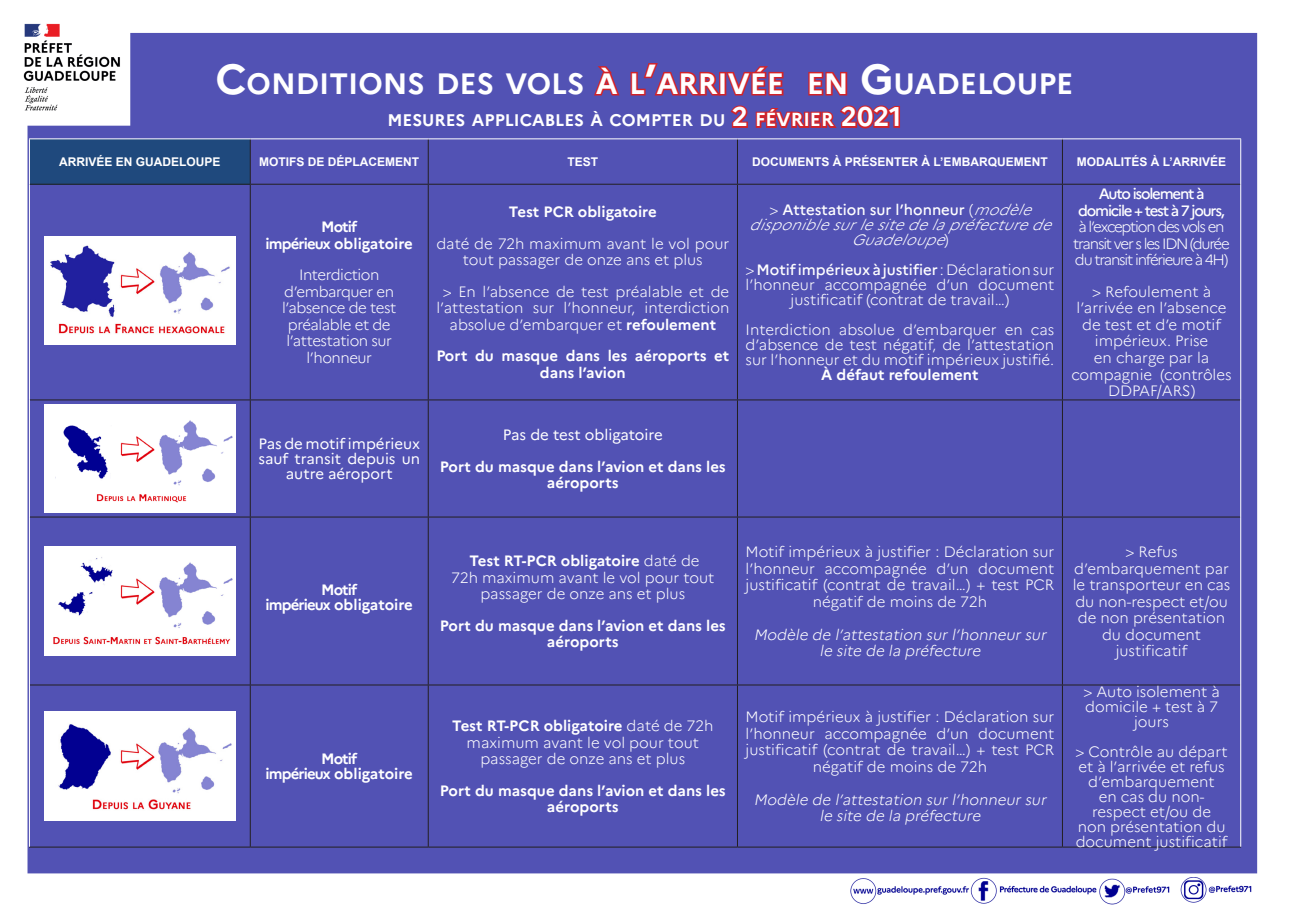
<style>
.page{position:relative;width:1289px;height:919px;background:#fff}
.page>*{position:absolute;margin:0;border:0;box-sizing:border-box;transform-origin:0 0}
.t1{font:700 29.4px "Marianne";color:#fff}
.t2{font:700 16.8px "Marianne";color:#fff}
.t3{font:300 15px/16.5px "Marianne";color:#fff;text-align:center}
.t4{font:italic 300 15px/15px "Marianne";color:#fff;text-align:center}
.t5{font:700 15px/16.5px "Marianne";color:#fff;text-align:center}
.t6{font:300 15px/16.5px "Marianne";letter-spacing:-.08em;color:#fff;text-align:center}
.t7{font:300 15px/16.5px "Marianne";letter-spacing:-.03em;color:#fff;text-align:center}
.t8{font:700 15px/15px "Marianne";letter-spacing:-.055em;color:#fff;text-align:center}
.t9{font:15px/15px "Marianne";color:#fff;text-align:center}
.t10{font:700 12px "Arial";color:#fff}
.s1{font-size:42px}
.s2{font-size:27px}
.s3{font-size:18.9px}
.s4{font-weight:700}
.s5{font-style:normal}
.s6{font-weight:500;font-style:normal}
.s7{font-weight:500}
</style>
<div class="page">
<img style="left:23px;top:23px;width:1235px;height:882px">
<div style="left:29px;top:139px;width:221px;height:45px;background:#1f497d"></div>
<hr style="left:30px;top:184px;width:220px;height:1px;background:#231f20">
<hr style="left:250px;top:184px;width:178px;height:1px;background:#231f20">
<hr style="left:428px;top:184px;width:309px;height:1px;background:#231f20">
<hr style="left:737px;top:184px;width:325px;height:1px;background:#231f20">
<hr style="left:1062px;top:184px;width:178px;height:1px;background:#231f20">
<hr style="left:30px;top:399px;width:220px;height:1px;background:#231f20">
<hr style="left:250px;top:399px;width:178px;height:1px;background:#231f20">
<hr style="left:428px;top:399px;width:309px;height:1px;background:#231f20">
<hr style="left:737px;top:399px;width:325px;height:1px;background:#231f20">
<hr style="left:1062px;top:399px;width:178px;height:1px;background:#231f20">
<hr style="left:30px;top:516px;width:220px;height:1px;background:#231f20">
<hr style="left:250px;top:516px;width:178px;height:1px;background:#231f20">
<hr style="left:428px;top:516px;width:309px;height:1px;background:#231f20">
<hr style="left:737px;top:516px;width:325px;height:1px;background:#231f20">
<hr style="left:1062px;top:516px;width:178px;height:1px;background:#231f20">
<hr style="left:30px;top:684px;width:220px;height:1px;background:#231f20">
<hr style="left:250px;top:684px;width:178px;height:1px;background:#231f20">
<hr style="left:428px;top:684px;width:309px;height:1px;background:#231f20">
<hr style="left:737px;top:684px;width:325px;height:1px;background:#231f20">
<hr style="left:1062px;top:684px;width:178px;height:1px;background:#231f20">
<hr style="left:29px;top:846px;width:221px;height:1px;background:#231f20">
<hr style="left:250px;top:846px;width:178px;height:1px;background:#231f20">
<hr style="left:428px;top:846px;width:309px;height:1px;background:#231f20">
<hr style="left:737px;top:846px;width:325px;height:1px;background:#231f20">
<hr style="left:1062px;top:846px;width:178px;height:1px;background:#231f20">
<hr style="left:250px;top:139px;width:1px;height:45px;background:#231f20">
<hr style="left:428px;top:139px;width:1px;height:45px;background:#231f20">
<hr style="left:737px;top:139px;width:1px;height:45px;background:#231f20">
<hr style="left:1062px;top:139px;width:1px;height:45px;background:#231f20">
<hr style="left:250px;top:184px;width:1px;height:215px;background:#231f20">
<hr style="left:428px;top:184px;width:1px;height:215px;background:#231f20">
<hr style="left:737px;top:184px;width:1px;height:215px;background:#231f20">
<hr style="left:1062px;top:184px;width:1px;height:215px;background:#231f20">
<hr style="left:250px;top:400px;width:1px;height:116px;background:#231f20">
<hr style="left:428px;top:400px;width:1px;height:116px;background:#231f20">
<hr style="left:737px;top:400px;width:1px;height:116px;background:#231f20">
<hr style="left:1062px;top:400px;width:1px;height:116px;background:#231f20">
<hr style="left:250px;top:517px;width:1px;height:167px;background:#231f20">
<hr style="left:428px;top:517px;width:1px;height:167px;background:#231f20">
<hr style="left:737px;top:517px;width:1px;height:167px;background:#231f20">
<hr style="left:1062px;top:517px;width:1px;height:167px;background:#231f20">
<hr style="left:250px;top:685px;width:1px;height:161px;background:#231f20">
<hr style="left:428px;top:685px;width:1px;height:161px;background:#231f20">
<hr style="left:737px;top:685px;width:1px;height:161px;background:#231f20">
<hr style="left:1062px;top:685px;width:1px;height:161px;background:#231f20">
<hr style="left:29px;top:138px;width:221px;height:1px;background:#fff">
<hr style="left:29px;top:139px;width:1px;height:45px;background:#fff">
<hr style="left:250px;top:138px;width:178px;height:1px;background:#fff">
<hr style="left:428px;top:138px;width:309px;height:1px;background:#fff">
<hr style="left:737px;top:138px;width:325px;height:1px;background:#fff">
<hr style="left:1062px;top:138px;width:178px;height:1px;background:#fff">
<hr style="left:1240px;top:139px;width:1px;height:45px;background:#fff">
<hr style="left:29px;top:184px;width:1px;height:216px;background:#fff">
<hr style="left:1240px;top:184px;width:1px;height:216px;background:#fff">
<hr style="left:29px;top:400px;width:1px;height:117px;background:#fff">
<hr style="left:1240px;top:400px;width:1px;height:117px;background:#fff">
<hr style="left:29px;top:517px;width:1px;height:168px;background:#fff">
<hr style="left:1240px;top:517px;width:1px;height:168px;background:#fff">
<hr style="left:29px;top:685px;width:1px;height:161px;background:#fff">
<hr style="left:1240px;top:685px;width:1px;height:161px;background:#fff">
<img style="left:44px;top:236px;width:191px;height:108px">
<img style="left:44px;top:404px;width:191px;height:108px">
<img style="left:44px;top:547px;width:191px;height:108px">
<img style="left:44px;top:712px;width:191px;height:108px">
<svg style="left:592px;top:65px;width:29px;height:33px"></svg>
<svg style="left:629px;top:62px;width:272px;height:70px;background:#76448c"></svg>
<p class="t1" style="left:215px;top:66px;width:859px"><span class="s1">C</span>ONDITIONS DES VOLS À L<span class="s1">’</span>ARRIVÉE EN <span class="s1">G</span>UADELOUPE</p>
<p class="t2" style="left:387px;top:110px;width:515px">MESURES APPLICABLES À COMPTER DU <span class="s2">2</span> <span class="s3">FÉVRIER</span> <span class="s2">2021</span></p>
<p class="t10" style="left:59px;top:154px;width:163px">ARRIVÉE EN GUADELOUPE</p>
<p class="t10" style="left:259px;top:154px;width:162px">MOTIFS DE DÉPLACEMENT</p>
<p class="t10" style="left:567px;top:154px;width:32px">TEST</p>
<p class="t10" style="left:752px;top:154px;width:297px">DOCUMENTS À PRÉSENTER À L’EMBARQUEMENT</p>
<p class="t10" style="left:1076px;top:154px;width:151px">MODALITÉS À L’ARRIVÉE</p>
<p class="t8" style="left:265px;top:219px;width:149px;line-height:16.5px">Motif<br>impérieux obligatoire</p>
<p class="t7" style="left:282px;top:267px;width:116px">Interdiction d’embarquer en l’absence de test préalable et de l’attestation sur l’honneur</p>
<p class="t5" style="left:509px;top:204px;width:149px">Test PCR obligatoire</p>
<p class="t3" style="left:436px;top:235px;width:294px">daté de 72h maximum avant le vol pour tout passager de onze ans et plus</p>
<p class="t3" style="left:436px;top:283px;width:294px">&gt; En l’absence de test préalable et de l’attestation sur l’honneur, interdiction absolue d’embarquer et <span class="s4">refoulement</span></p>
<p class="t5" style="left:436px;top:348px;width:294px">Port du masque dans les aéroports et dans l’avion</p>
<p class="t4" style="left:749px;top:202px;width:311px"><span class="s5">&gt;</span> <span class="s6">Attestation sur l’honneur</span> <span class="s5">(</span>modèle disponiblesurlesitedelapréfecturede<br>Guadeloupe<span class="s5">)</span></p>
<p class="t3" style="left:745px;top:262px;width:310px;line-height:15px">&gt; <span class="s7">Motif impérieux à justifier</span> : Déclaration sur l’honneur accompagnée d’un document justificatif (contrat de travail…)</p>
<p class="t3" style="left:745px;top:322px;width:310px;line-height:15px">Interdiction absolue d’embarquer en cas d’absence de test négatif, de l’attestation sur l’honneur et du motif impérieux justifié.<br><span class="s4">À défaut refoulement</span></p>
<p class="t9" style="left:258px;top:436px;width:163px">Pas de motif impérieux sauf transit depuis un autre aéroport</p>
<p class="t9" style="left:503px;top:427px;width:161px">Pas de test obligatoire</p>
<p class="t5" style="left:440px;top:458px;width:287px">Port du masque dans l’avion et dans les aéroports</p>
<p class="t6" style="left:1073px;top:186px;width:158px"><span class="s7">Auto isolement à domicile + test à 7 jours, </span>à l’exception des vols en transit ver s les IDN (durée du transit inférieure à 4H)</p>
<p class="t3" style="left:1071px;top:283px;width:162px">&gt; Refoulement à l’arrivée en l’absence de test et d’e motif impérieux. Prise<br>en charge par la compagnie (contrôles<br>DDPAF/ARS)</p>
<p class="t8" style="left:265px;top:581px;width:149px">Motif<br>impérieux obligatoire</p>
<p class="t8" style="left:265px;top:751px;width:149px">Motif<br>impérieux obligatoire</p>
<p class="t3" style="left:451px;top:552px;width:265px"><span class="s4">Test RT-PCR obligatoire</span> daté de<br>72h maximum avant le vol pour tout passager de onze ans et plus</p>
<p class="t5" style="left:440px;top:617px;width:287px">Port du masque dans l’avion et dans les aéroports</p>
<p class="t3" style="left:745px;top:543px;width:310px">Motif impérieux à justifier : Déclaration sur l’honneur accompagnée d’un document justificatif (contrat de travail…) + test PCR négatif de moins de 72h</p>
<p class="t4" style="left:753px;top:626px;width:297px;line-height:16.5px">Modèle de l’attestation surl’honneursur le site de la préfecture</p>
<p class="t3" style="left:452px;top:717px;width:263px"><span class="s4">Test RT-PCR obligatoire</span> daté de 72h maximum avant le vol pour tout passager de onze ans et plus</p>
<p class="t5" style="left:440px;top:782px;width:287px">Port du masque dans l’avion et dans les aéroports</p>
<p class="t3" style="left:745px;top:708px;width:310px">Motif impérieux à justifier : Déclaration sur l’honneur accompagnée d’un document justificatif (contrat de travail…) + test PCR négatif de moins de 72h</p>
<p class="t4" style="left:753px;top:791px;width:297px;line-height:16.5px">Modèle de l’attestation surl’honneursur le site de la préfecture</p>
<p class="t3" style="left:1072px;top:543px;width:159px">&gt; Refus d’embarquement par le transporteur en cas du non-respect et/ou de non présentation du document justificatif</p>
<p class="t3" style="left:1083px;top:683px;width:138px;line-height:15px">&gt; Auto isolement à domicile + test à 7 jours</p>
<p class="t3" style="left:1075px;top:743px;width:154px;line-height:15px">&gt; Contrôle au départ et à l’arrivée et refus d’embarquement<br>en cas du non&shy;respect et/ou de<br>non présentation du document justificatif</p>
</div>
